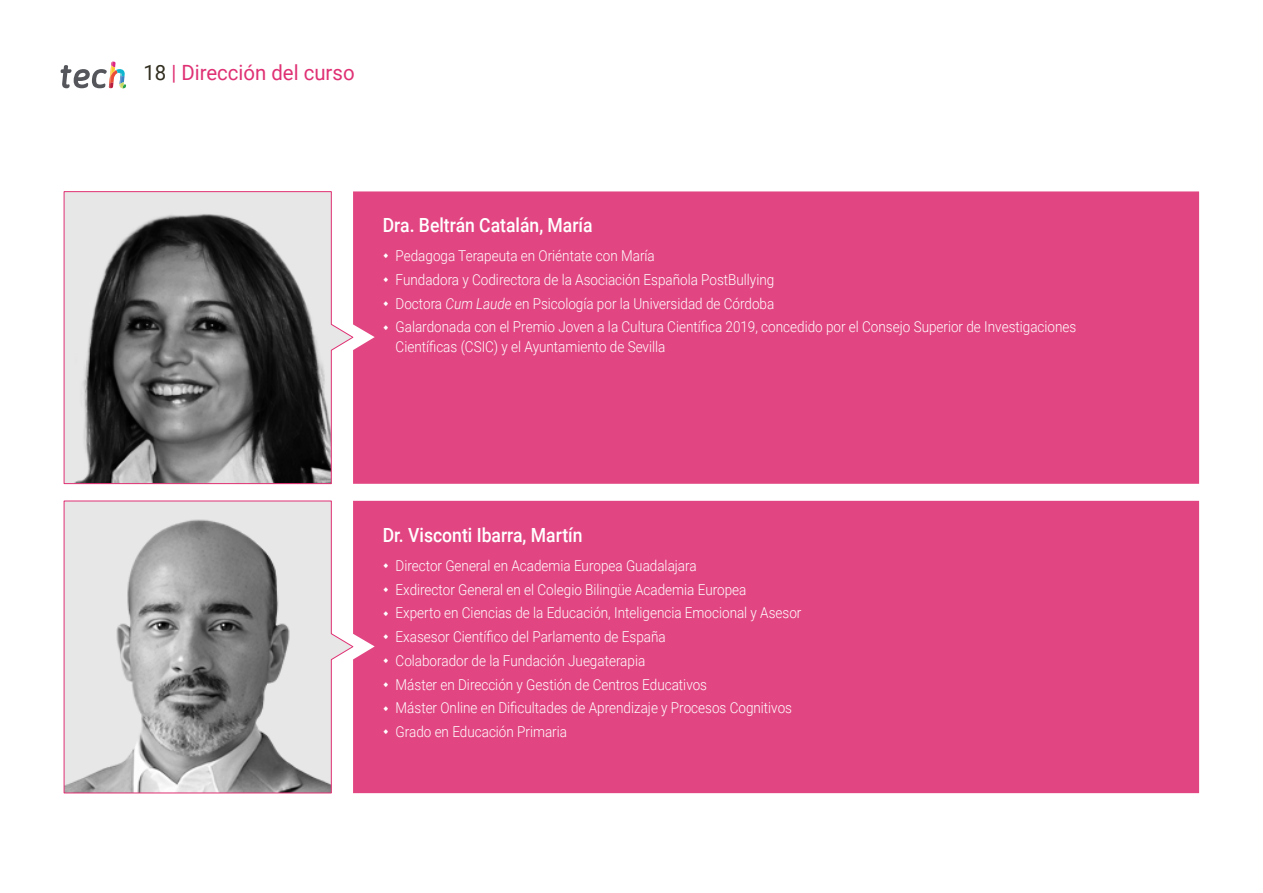
<style>
.page{position:relative;width:1263px;height:893px;background:#fff}
.page>*{position:absolute;margin:0;border:0;box-sizing:border-box;transform-origin:0 0}
.t1{font:21px "Roboto";color:#df3174}
.t2{font:500 19.5px "Roboto";color:#fff;scale:.9 1}
.t3{font:300 15px/23.7px "Roboto";color:#fff;scale:.9 1}
.s1{color:#312e20}
.s2{font-style:italic}
</style>
<div class="page">
<svg style="left:61px;top:62px;width:65px;height:27px"></svg>
<div style="left:354px;top:501px;width:845px;height:292px;background:#e24682"></div>
<div style="left:354px;top:191px;width:845px;height:293px;background:#e24682"></div>
<svg style="left:64px;top:191px;width:290px;height:293px;background:#838081"></svg>
<svg style="left:64px;top:501px;width:290px;height:292px;background:#bebcbd"></svg>
<svg style="left:384px;top:253px;width:4px;height:5px"></svg>
<svg style="left:384px;top:277px;width:4px;height:5px"></svg>
<svg style="left:384px;top:301px;width:4px;height:5px"></svg>
<svg style="left:384px;top:325px;width:4px;height:5px"></svg>
<svg style="left:384px;top:563px;width:4px;height:5px"></svg>
<svg style="left:384px;top:587px;width:4px;height:5px"></svg>
<svg style="left:384px;top:611px;width:4px;height:5px"></svg>
<svg style="left:384px;top:635px;width:4px;height:5px"></svg>
<svg style="left:384px;top:658px;width:4px;height:5px"></svg>
<svg style="left:384px;top:682px;width:4px;height:5px"></svg>
<svg style="left:384px;top:706px;width:4px;height:5px"></svg>
<svg style="left:384px;top:730px;width:4px;height:5px"></svg>
<h1 class="t1" style="left:144px;top:57px;width:213px"><span class="s1">18</span> | Dirección del curso</h1>
<h2 class="t2" style="left:383px;top:212px;width:235px">Dra. Beltrán Catalán, María</h2>
<p class="t3" style="left:396px;top:243px;width:758px">Pedagoga Terapeuta en Oriéntate con María<br>Fundadora y Codirectora de la Asociación Española PostBullying<br>Doctora <span class="s2">Cum Laude</span> en Psicología por la Universidad de Córdoba<br>Galardonada con el Premio Joven a la Cultura Científica 2019, concedido por el Consejo Superior de Investigaciones</p>
<p class="t3" style="left:396px;top:334px;width:301px">Científicas (CSIC) y el Ayuntamiento de Sevilla</p>
<h2 class="t2" style="left:383px;top:522px;width:223px">Dr. Visconti Ibarra, Martín</h2>
<p class="t3" style="left:396px;top:553px;width:452px">Director General en Academia Europea Guadalajara<br>Exdirector General en el Colegio Bilingüe Academia Europea<br>Experto en Ciencias de la Educación, Inteligencia Emocional y Asesor Exasesor Científico del Parlamento de España<br>Colaborador de la Fundación Juegaterapia<br>Máster en Dirección y Gestión de Centros Educativos<br>Máster Online en Dificultades de Aprendizaje y Procesos Cognitivos Grado en Educación Primaria</p>
</div>
